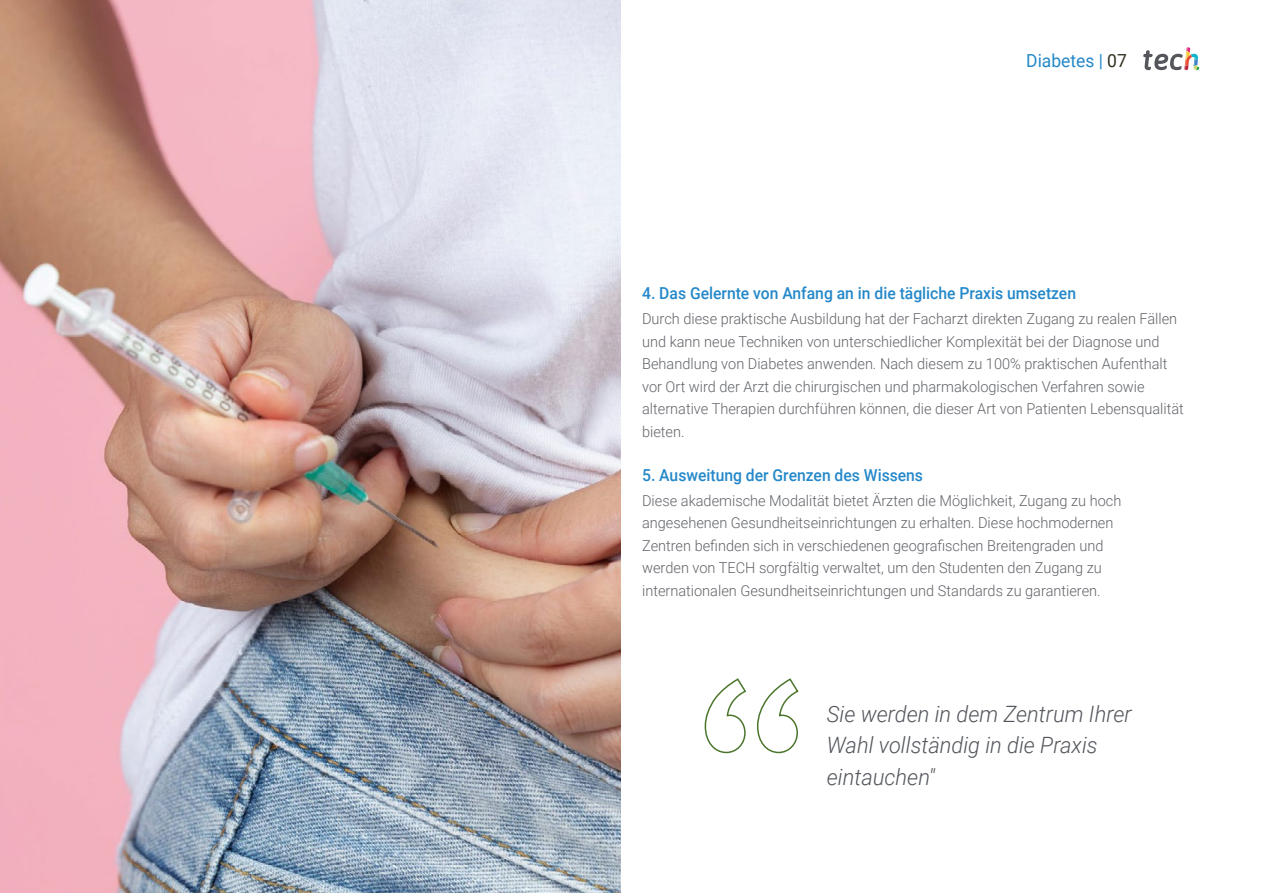
<style>
.page{position:relative;width:1263px;height:893px;background:#fff}
.page>*{position:absolute;margin:0;border:0;box-sizing:border-box;transform-origin:0 0}
.t1{font:italic 300 22.5px/31.5px "Roboto";color:#52555b}
.t2{font:18px "Roboto";color:#2488c9}
.t3{font:500 16.5px "Roboto";color:#2488c9;scale:.95 1}
.t4{font:300 15px/22.5px "Roboto";color:#61646a}
.s1{color:#312e20}
</style>
<div class="page">
<svg style="left:704px;top:678px;width:95px;height:76px"></svg>
<img style="left:0;top:0;width:621px;height:893px">
<svg style="left:1143px;top:47px;width:56px;height:24px"></svg>
<p class="t2" style="left:1026px;top:48px;width:102px">Diabetes | <span class="s1">07</span></p>
<p class="t3" style="left:642px;top:282px;width:458px">4. Das Gelernte von Anfang an in die tägliche Praxis umsetzen</p>
<p class="t4" style="left:642px;top:307px;width:543px">Durch diese praktische Ausbildung hat der Facharzt direkten Zugang zu realen Fällen und kann neue Techniken von unterschiedlicher Komplexität bei der Diagnose und Behandlung von Diabetes anwenden. Nach diesem zu 100% praktischen Aufenthalt vor Ort wird der Arzt die chirurgischen und pharmakologischen Verfahren sowie alternative Therapien durchführen können, die dieser Art von Patienten Lebensqualität bieten.</p>
<p class="t3" style="left:642px;top:464px;width:297px">5. Ausweitung der Grenzen des Wissens</p>
<p class="t4" style="left:642px;top:489px;width:481px">Diese akademische Modalität bietet Ärzten die Möglichkeit, Zugang zu hoch angesehenen Gesundheitseinrichtungen zu erhalten. Diese hochmodernen Zentren befinden sich in verschiedenen geografischen Breitengraden und werden von TECH sorgfältig verwaltet, um den Studenten den Zugang zu internationalen Gesundheitseinrichtungen und Standards zu garantieren.</p>
<h1 class="t1" style="left:827px;top:697px;width:306px">Sie werden in dem Zentrum Ihrer<br>Wahl vollständig in die Praxis eintauchen"</h1>
</div>
